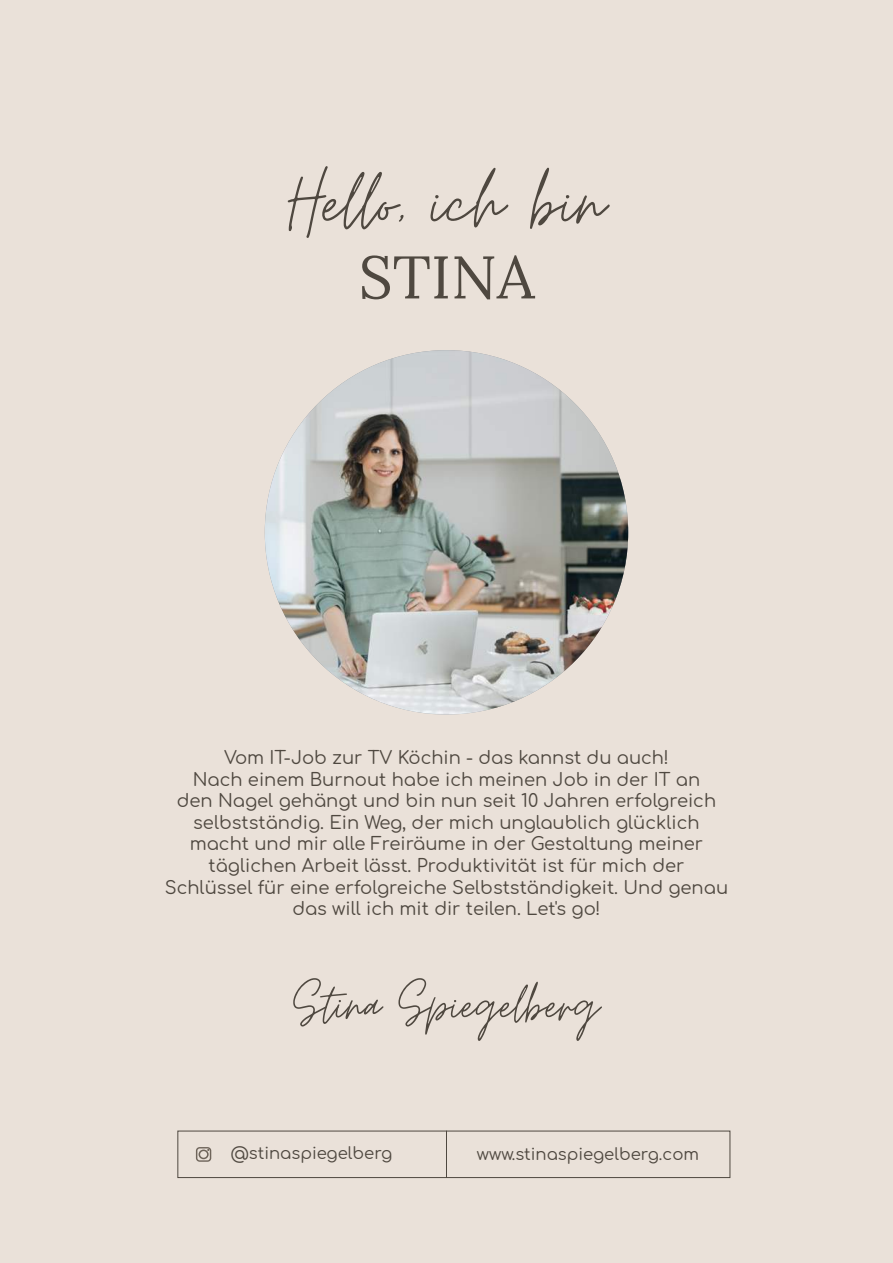
<style>
.page{position:relative;width:893px;height:1263px;background:#eae1d9}
.page>*{position:absolute;margin:0;border:0;box-sizing:border-box;transform-origin:0 0}
.t1{font:90px "Moon Time";color:#4f4840}
.t2{font:60px "Moon Time";color:#4f4840}
.t3{font:60px "Lora";color:#4f4840}
.t4{font:18px/21.6px "Comfortaa";color:#4f4840;text-align:center}
.t5{font:16.5px "Comfortaa";color:#4f4840}
</style>
<div class="page">
<img style="left:265px;top:350px;width:363px;height:364px;border-radius:182px">
<svg style="left:196px;top:1147px;width:15px;height:15px"></svg>
<hr style="left:446px;top:1131px;width:1px;height:47px;background:#4f4840">
<div style="left:177px;top:1131px;width:553px;height:47px;border:1px solid #4f4840"></div>
<h1 class="t1" style="left:288px;top:162px;width:319px">Hello, ich bin</h1>
<h2 class="t3" style="left:359px;top:232px;width:177px">STINA</h2>
<p class="t4" style="left:165px;top:744px;width:565px">Vom IT-Job zur TV Köchin - das kannst du auch!<br>Nach einem Burnout habe ich meinen Job in der IT an<br>den Nagel gehängt und bin nun seit 10 Jahren erfolgreich selbstständig. Ein Weg, der mich unglaublich glücklich macht und mir alle Freiräume in der Gestaltung meiner täglichen Arbeit lässt. Produktivität ist für mich der Schlüssel für eine erfolgreiche Selbstständigkeit. Und genau das will ich mit dir teilen. Let's go!</p>
<h2 class="t2" style="left:293px;top:978px;width:307px">Stina Spiegelberg</h2>
<p class="t5" style="left:231px;top:1138px;width:163px">@stinaspiegelberg</p>
<p class="t5" style="left:477px;top:1139px;width:224px">www.stinaspiegelberg.com</p>
</div>
